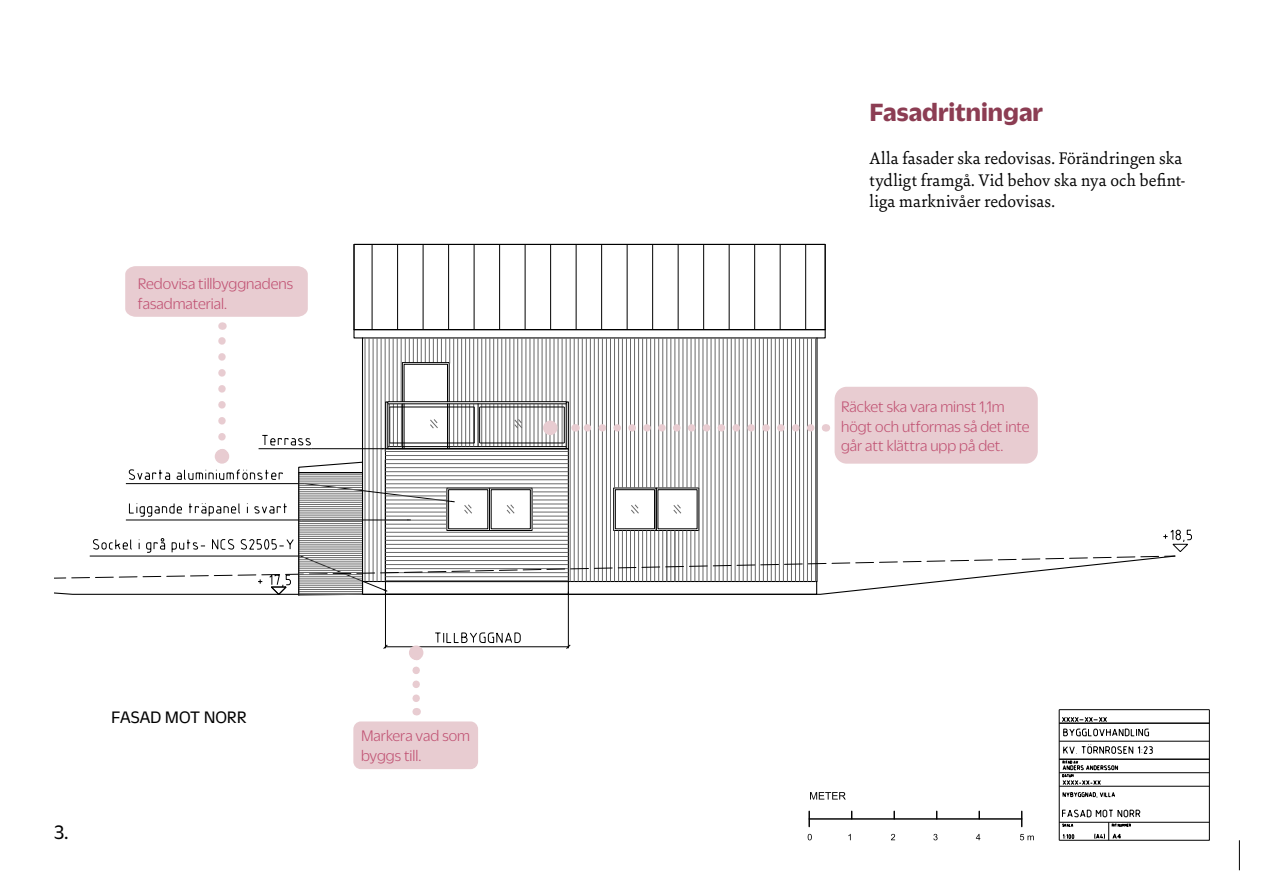
<style>
.page{position:relative;width:1263px;height:893px;background:#fff}
.page>*{position:absolute;margin:0;border:0;box-sizing:border-box;transform-origin:0 0}
.t1{font:700 27px "Duplicate Sans";color:#8c3d53}
.t2{font:21px "Duplicate Sans";color:#000}
.t3{font:18px/21.6px "Sina Nova";letter-spacing:.005em;color:#000}
.t4{font:18px "Duplicate Sans";letter-spacing:-.005em;color:#000}
.t5{font:300 16.5px/19.8px "Duplicate Sans";color:#c05172}
</style>
<div class="page">
<hr style="left:805px;top:244px;width:1px;height:86px;background:#000">
<hr style="left:780px;top:244px;width:1px;height:86px;background:#000">
<hr style="left:754px;top:244px;width:1px;height:86px;background:#000">
<hr style="left:729px;top:244px;width:1px;height:86px;background:#000">
<hr style="left:703px;top:244px;width:1px;height:86px;background:#000">
<hr style="left:678px;top:244px;width:1px;height:86px;background:#000">
<hr style="left:652px;top:244px;width:1px;height:86px;background:#000">
<hr style="left:627px;top:244px;width:1px;height:86px;background:#000">
<hr style="left:601px;top:244px;width:1px;height:86px;background:#000">
<hr style="left:576px;top:244px;width:1px;height:86px;background:#000">
<hr style="left:550px;top:244px;width:1px;height:86px;background:#000">
<hr style="left:525px;top:244px;width:1px;height:86px;background:#000">
<hr style="left:499px;top:244px;width:1px;height:86px;background:#000">
<hr style="left:474px;top:244px;width:1px;height:86px;background:#000">
<hr style="left:448px;top:244px;width:1px;height:86px;background:#000">
<hr style="left:423px;top:244px;width:1px;height:86px;background:#000">
<hr style="left:397px;top:244px;width:1px;height:86px;background:#000">
<hr style="left:372px;top:244px;width:1px;height:86px;background:#000">
<div style="left:353px;top:244px;width:473px;height:86px;border:1px solid #000"></div>
<svg style="left:566px;top:644px;width:5px;height:5px"></svg>
<svg style="left:383px;top:644px;width:5px;height:5px"></svg>
<hr style="left:385px;top:592px;width:1px;height:56px;background:#000">
<hr style="left:568px;top:592px;width:1px;height:56px;background:#000">
<hr style="left:385px;top:646px;width:183px;height:1px;background:#000">
<hr style="left:1239px;top:840px;width:1px;height:30px;background:#000">
<svg style="left:808px;top:811px;width:2px;height:16px"></svg>
<svg style="left:1021px;top:811px;width:1px;height:16px"></svg>
<hr style="left:809px;top:818px;width:213px;height:2px;background:#000">
<svg style="left:893px;top:811px;width:2px;height:8px"></svg>
<svg style="left:978px;top:811px;width:2px;height:8px"></svg>
<svg style="left:435px;top:632px;width:86px;height:11px"></svg>
<svg style="left:1059px;top:709px;width:151px;height:132px"></svg>
<svg style="left:848px;top:834px;width:3px;height:6px"></svg>
<svg style="left:891px;top:834px;width:4px;height:6px"></svg>
<svg style="left:933px;top:834px;width:4px;height:6px"></svg>
<svg style="left:976px;top:834px;width:4px;height:6px"></svg>
<svg style="left:1020px;top:834px;width:14px;height:6px"></svg>
<svg style="left:808px;top:834px;width:4px;height:6px"></svg>
<svg style="left:810px;top:792px;width:36px;height:7px"></svg>
<div style="left:353px;top:721px;width:125px;height:48px;background:#e8ccd1;border-radius:8px"></div>
<svg style="left:412px;top:670px;width:8px;height:45px"></svg>
<svg style="left:54px;top:266px;width:1138px;height:330px"></svg>
<div style="left:215px;top:449px;width:14px;height:15px;background:#e8ccd1;border-radius:50%"></div>
<div style="left:409px;top:645px;width:14px;height:15px;background:#e8ccd1;border-radius:50%"></div>
<div style="left:543px;top:421px;width:14px;height:14px;background:#e8ccd1;border-radius:50%"></div>
<p class="t5" style="left:138px;top:273px;width:157px">Redovisa tillbyggnadens fasadmaterial.</p>
<p class="t2" style="left:54px;top:819px;width:16px">3.</p>
<p class="t4" style="left:111px;top:705px;width:137px">FASAD MOT NORR</p>
<p class="t5" style="left:361px;top:724px;width:110px">Markera vad som byggs till.</p>
<h1 class="t1" style="left:870px;top:94px;width:175px">Fasadritningar</h1>
<p class="t3" style="left:870px;top:147px;width:317px">Alla fasader ska redovisas. Förändringen ska tydligt framgå. Vid behov ska nya och befint&shy;liga marknivåer redovisas.</p>
<p class="t5" style="left:841px;top:396px;width:190px">Räcket ska vara minst 1,1m högt och utformas så det inte går att klättra upp på det.</p>
</div>
